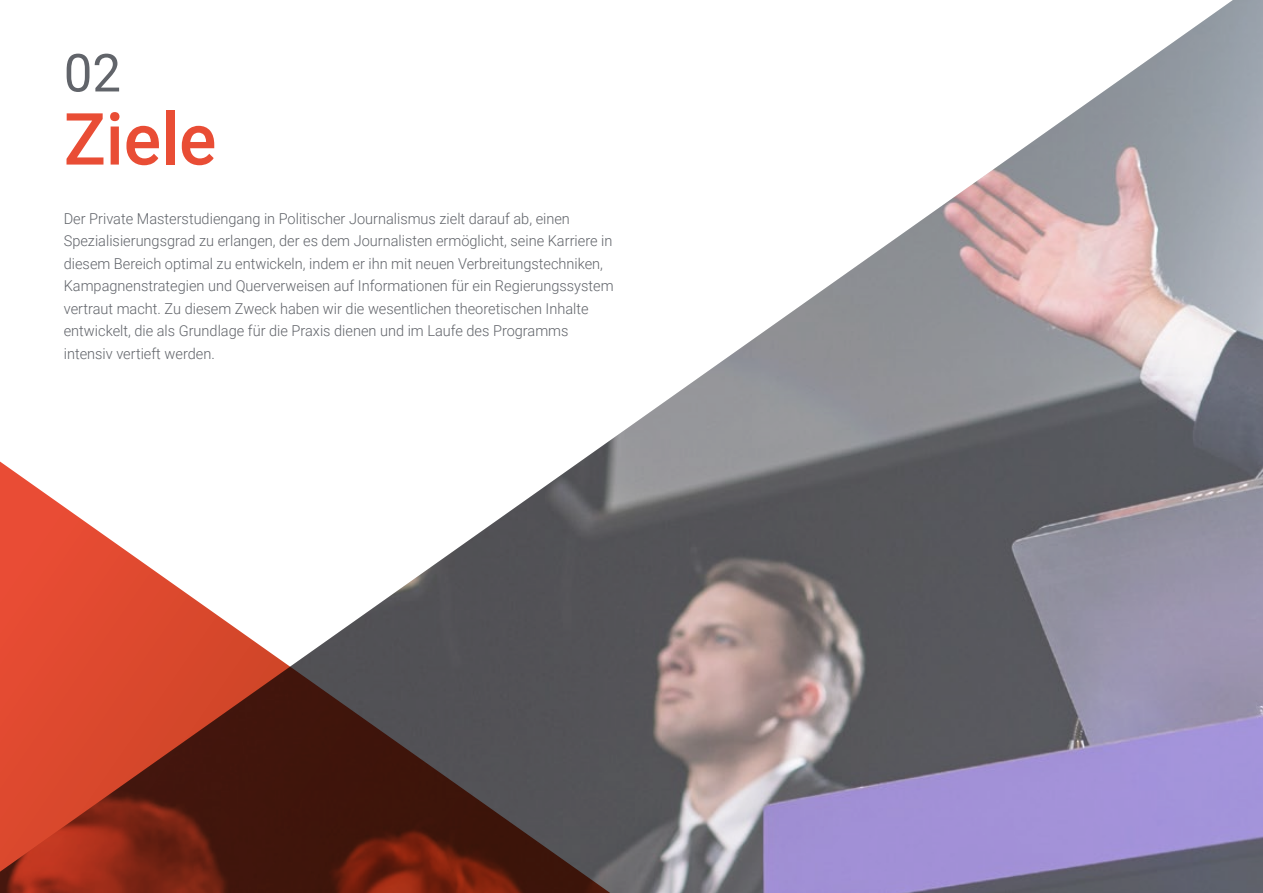
<style>
.page{position:relative;width:1263px;height:893px;background:#fff}
.page>*{position:absolute;margin:0;border:0;box-sizing:border-box;transform-origin:0 0}
.t1{font:500 72px "Roboto";color:#e94d35}
.t2{font:52.5px "Roboto";color:#61646a}
.t3{font:300 15px/22.5px "Roboto";color:#61646a}
</style>
<div class="page">
<img style="left:602px;top:0;width:661px;height:893px">
<svg style="left:0;top:446px;width:640px;height:447px"></svg>
<h2 class="t2" style="left:64px;top:36px;width:59px">02</h2>
<h1 class="t1" style="left:64px;top:89px;width:154px">Ziele</h1>
<p class="t3" style="left:64px;top:207px;width:551px">Der Private Masterstudiengang in Politischer Journalismus zielt darauf ab, einen Spezialisierungsgrad zu erlangen, der es dem Journalisten ermöglicht, seine Karriere in diesem Bereich optimal zu entwickeln, indem er ihn mit neuen Verbreitungstechniken, Kampagnenstrategien und Querverweisen auf Informationen für ein Regierungssystem vertraut macht. Zu diesem Zweck haben wir die wesentlichen theoretischen Inhalte entwickelt, die als Grundlage für die Praxis dienen und im Laufe des Programms intensiv vertieft werden.</p>
</div>
